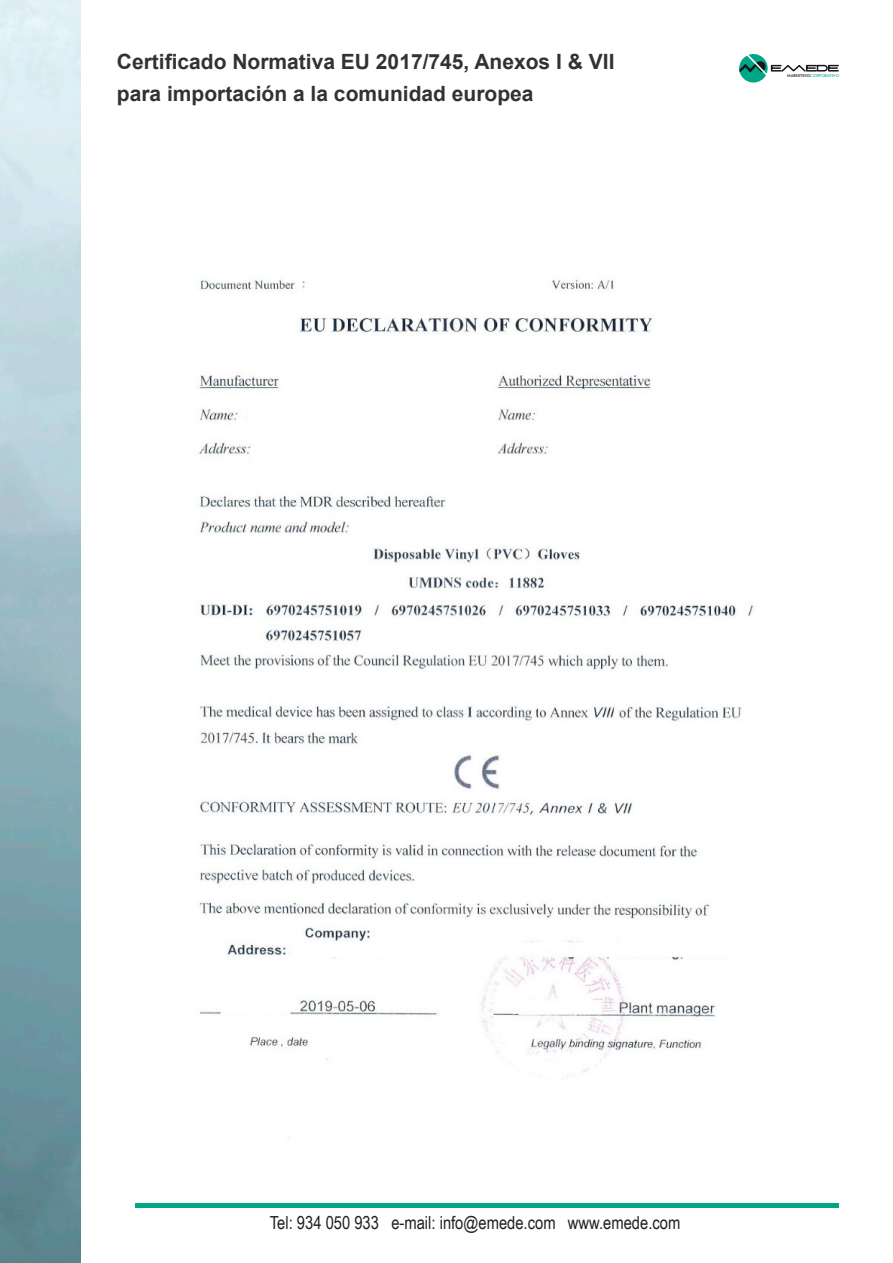
<style>
.page{position:relative;width:893px;height:1263px;background:#fff}
.page>*{position:absolute;margin:0;border:0;box-sizing:border-box;transform-origin:0 0}
.t1{font:700 21px "Arial";color:#333233}
.t2{font:18px "Arial Narrow";color:#231f20}
.t3{font:4.65px "Tw Cen";color:#00a786}
.s1{color:#000}
</style>
<div class="page">
<svg style="left:739px;top:54px;width:100px;height:29px"></svg>
<img style="left:0;top:0;width:81px;height:1263px">
<hr style="left:135px;top:1204px;width:704px;height:4px;background:#00a786">
<img style="left:199px;top:280px;width:555px;height:858px">
<p class="t1" style="left:117px;top:48px;width:499px">Certificado Normativa EU 2017/745, Anexos I &amp; VII</p>
<p class="t1" style="left:117px;top:79px;width:418px">para importación a la comunidad europea</p>
<p class="t3" style="left:787px;top:72px;width:54px"><span class="s1">MARKETING</span>CORPORATIVO</p>
<p class="t2" style="left:270px;top:1209px;width:412px">Tel: 934 050 933 e-mail: info@emede.com www.emede.com</p>
</div>
